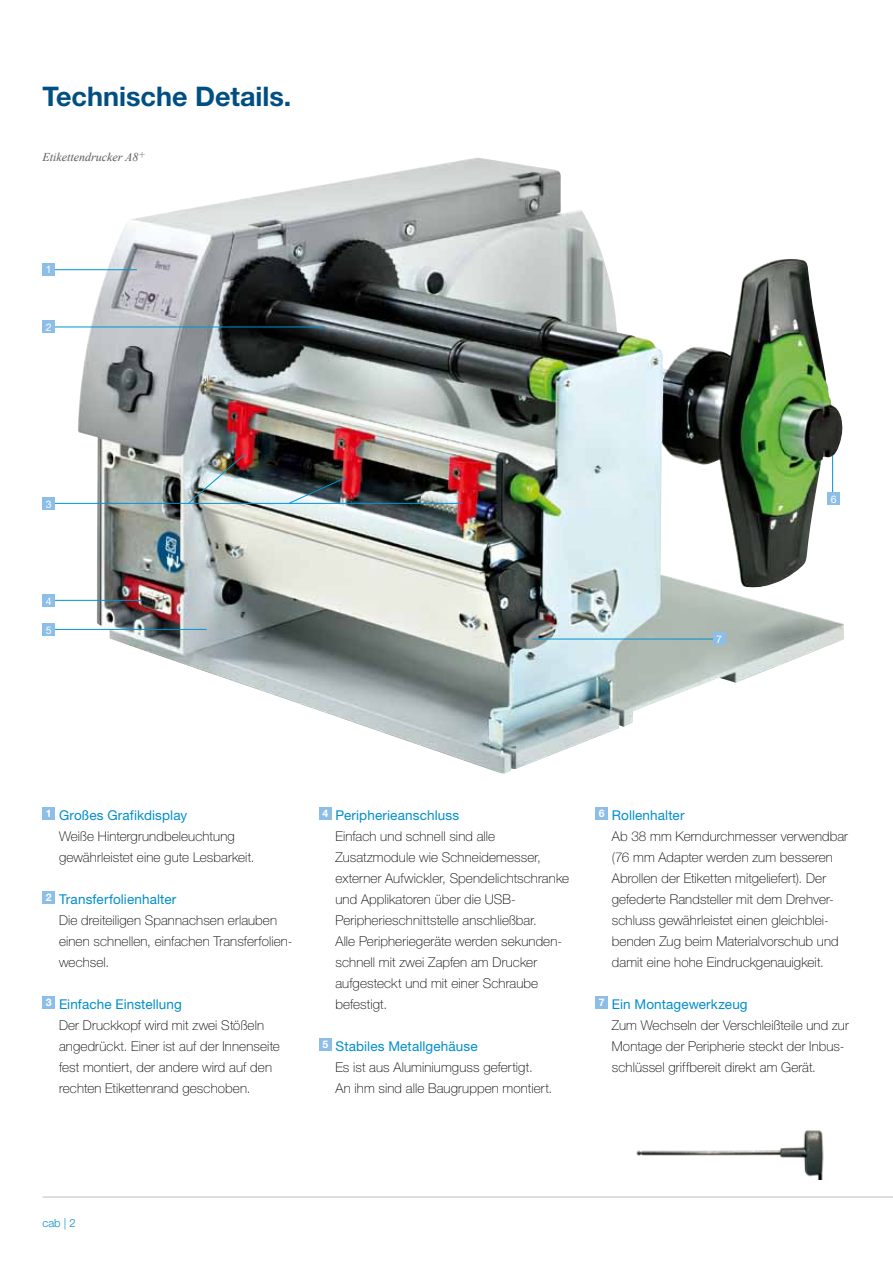
<style>
.page{position:relative;width:893px;height:1263px;background:#fff}
.page>*{position:absolute;margin:0;border:0;box-sizing:border-box;transform-origin:0 0}
.t1{font:700 27px "Helvetica Neue";color:#004f83}
.t2{font:100 13.5px/21px "Helvetica Neue";letter-spacing:.01em;color:#000}
.t3{font:italic 12px "Times New Roman";color:#58595b}
.t4{font:300 11.25px "Helvetica Neue";color:#008ecb}
.t5{font:10.5px "Helvetica Neue";color:#fff}
.s1{font-weight:400;color:#008ecb}
</style>
<div class="page">
<hr style="left:43px;top:1197px;width:850px;height:1px;background:#bcbec0">
<img style="left:636px;top:1130px;width:188px;height:50px">
<img style="left:78px;top:157px;width:766px;height:616px">
<hr style="left:47px;top:269px;width:90px;height:1px;background:#0093d3">
<hr style="left:47px;top:503px;width:415px;height:1px;background:#0093d3">
<hr style="left:47px;top:629px;width:160px;height:1px;background:#0093d3">
<hr style="left:47px;top:600px;width:95px;height:1px;background:#0093d3">
<hr style="left:47px;top:327px;width:278px;height:1px;background:#0093d3">
<hr style="left:832px;top:456px;width:1px;height:37px;background:#0093d3">
<hr style="left:532px;top:639px;width:185px;height:1px;background:#0093d3">
<svg style="left:289px;top:476px;width:59px;height:28px;background:#5a6169"></svg>
<img style="left:188px;top:453px;width:58px;height:51px">
<div style="left:43px;top:263px;width:12px;height:13px;background:#8dbee7"></div>
<div style="left:43px;top:321px;width:12px;height:12px;background:#8dbee7"></div>
<div style="left:43px;top:497px;width:12px;height:13px;background:#8dbee7"></div>
<div style="left:43px;top:594px;width:12px;height:13px;background:#8dbee7"></div>
<div style="left:43px;top:623px;width:12px;height:13px;background:#8dbee7"></div>
<div style="left:827px;top:492px;width:13px;height:13px;background:#8dbee7"></div>
<div style="left:713px;top:632px;width:12px;height:13px;background:#8dbee7"></div>
<div style="left:43px;top:807px;width:12px;height:13px;background:#8dbee7"></div>
<div style="left:43px;top:891px;width:12px;height:13px;background:#8dbee7"></div>
<div style="left:43px;top:996px;width:12px;height:13px;background:#8dbee7"></div>
<div style="left:319px;top:807px;width:13px;height:13px;background:#8dbee7"></div>
<div style="left:319px;top:1038px;width:13px;height:13px;background:#8dbee7"></div>
<div style="left:595px;top:807px;width:13px;height:13px;background:#8dbee7"></div>
<div style="left:595px;top:996px;width:13px;height:13px;background:#8dbee7"></div>
<h1 class="t1" style="left:43px;top:79px;width:250px">Technische Details.</h1>
<p class="t3" style="left:43px;top:149px;width:105px">Etikettendrucker A8<sup>+</sup></p>
<p class="t5" style="left:46px;top:263px;width:7px">1</p>
<p class="t5" style="left:46px;top:321px;width:7px">2</p>
<p class="t5" style="left:46px;top:498px;width:7px">3</p>
<p class="t5" style="left:46px;top:595px;width:7px">4</p>
<p class="t5" style="left:46px;top:624px;width:7px">5</p>
<p class="t5" style="left:716px;top:633px;width:7px">7</p>
<p class="t5" style="left:831px;top:493px;width:7px">6</p>
<p class="t2" style="left:59px;top:804px;width:197px;text-indent:-13px"><sup>1</sup> <span class="s1">Großes Grafikdisplay<br></span>Weiße Hintergrundbeleuchtung gewährleistet eine gute Lesbarkeit.</p>
<p class="t2" style="left:59px;top:888px;width:235px;text-indent:-13px"><sup>2</sup> <span class="s1">Transferfolienhalter<br></span>Die dreiteiligen Spannachsen erlauben einen schnellen, einfachen Transferfolien&shy;wechsel.</p>
<p class="t2" style="left:59px;top:993px;width:222px;text-indent:-13px"><sup>3</sup> <span class="s1">Einfache Einstellung<br></span>Der Druckkopf wird mit zwei Stößeln angedrückt. Einer ist auf der Innenseite fest montiert, der andere wird auf den rechten Etikettenrand geschoben.</p>
<p class="t2" style="left:335px;top:804px;width:235px;text-indent:-13px"><sup>4</sup> <span class="s1">Peripherieanschluss<br></span>Einfach und schnell sind alle<br>Zusatzmodule wie Schneidemesser, externer Aufwickler, Spendelichtschranke und Applikatoren über die USB-<br>Peripherieschnittstelle anschließbar.<br>Alle Peripheriegeräte werden sekunden&shy;schnell mit zwei Zapfen am Drucker aufgesteckt und mit einer Schraube befestigt.</p>
<p class="t2" style="left:335px;top:1035px;width:218px;text-indent:-13px"><sup>5</sup> <span class="s1">Stabiles Metallgehäuse<br></span>Es ist aus Aluminiumguss gefertigt.<br>An ihm sind alle Baugruppen montiert.</p>
<p class="t2" style="left:612px;top:804px;width:238px;text-indent:-13px"><sup>6</sup> <span class="s1">Rollenhalter<br></span>Ab 38 mm Kerndurchmesser verwendbar (76 mm Adapter werden zum besseren Abrollen der Etiketten mitgeliefert). Der gefederte Randsteller mit dem Drehver&shy;schluss gewährleistet einen gleichblei&shy;benden Zug beim Materialvorschub und damit eine hohe Eindruckgenauigkeit.</p>
<p class="t2" style="left:612px;top:993px;width:238px;text-indent:-13px"><sup>7</sup> <span class="s1">Ein Montagewerkzeug<br></span>Zum Wechseln der Verschleißteile und zur Montage der Peripherie steckt der Inbus&shy;schlüssel griffbereit direkt am Gerät.</p>
<p class="t4" style="left:43px;top:1216px;width:35px">cab | 2</p>
</div>
